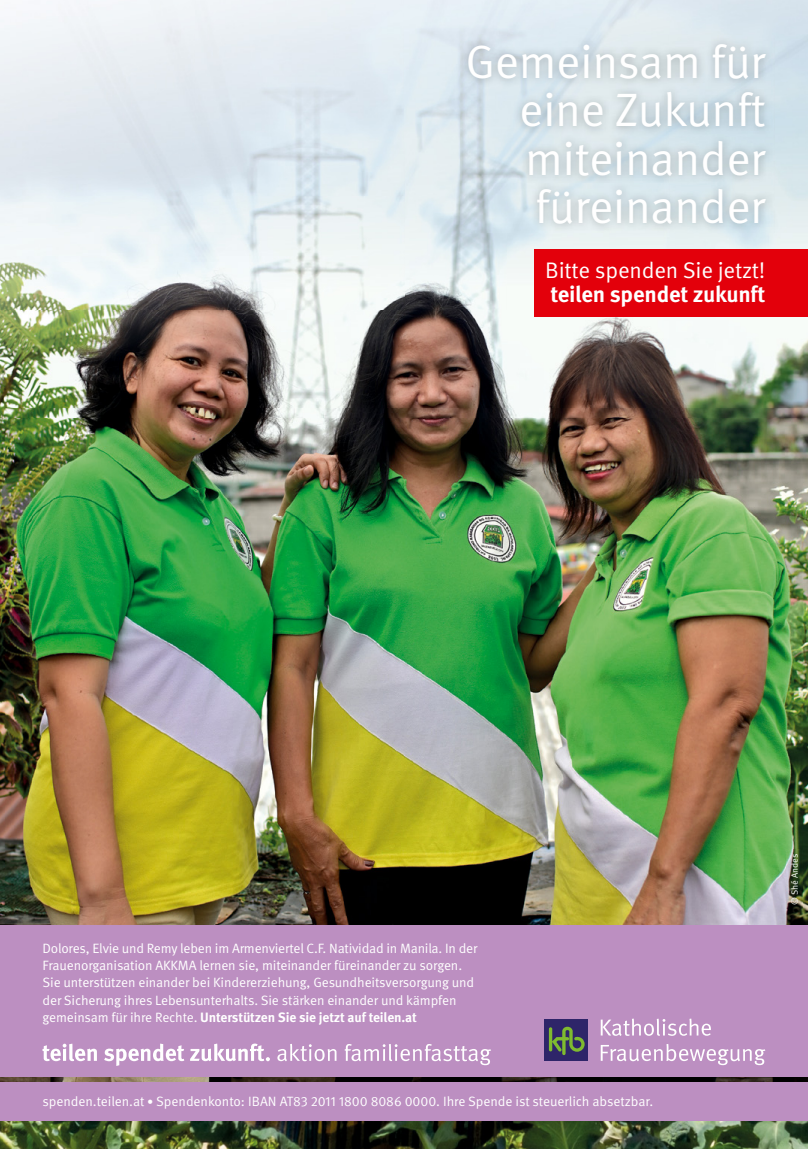
<style>
.page{position:relative;width:808px;height:1149px;background:#fff}
.page>*{position:absolute;margin:0;border:0;box-sizing:border-box;transform-origin:0 0}
.t1{font:46.8px/48.3px "Meta Pro";letter-spacing:-.01em;color:#fff;text-align:right}
.t2{font:22.5px/24px "Meta Pro";letter-spacing:-.01em;color:#fff}
.t3{font:13.5px/17.2px "Meta Pro";letter-spacing:-.01em;color:#fff}
.t4{font:9px "Meta Pro";color:#fff}
.s1{font-weight:700}
.s2{font-size:12px}
</style>
<div class="page">
<img style="left:0;top:309px;width:808px;height:773px">
<img style="left:0;top:1120px;width:808px;height:28px">
<img style="left:786px;top:849px;width:16px;height:59px">
<div style="left:0;top:925px;width:808px;height:151px;background:#bc8fc1"></div>
<div style="left:0;top:1082px;width:808px;height:38px;background:#bc8fc1"></div>
<img style="left:0;top:0;width:508px;height:309px">
<img style="left:769px;top:41px;width:39px;height:209px">
<img style="left:508px;top:232px;width:261px;height:77px">
<div style="left:535px;top:250px;width:273px;height:67px;background:#e3000b"></div>
<img style="left:460px;top:35px;width:314px;height:197px">
<svg style="left:43px;top:1043px;width:448px;height:22px"></svg>
<div style="left:544px;top:1019px;width:44px;height:41px;background:#2e2569"></div>
<svg style="left:549px;top:1026px;width:36px;height:28px"></svg>
<svg style="left:601px;top:1018px;width:110px;height:17px"></svg>
<svg style="left:601px;top:1044px;width:164px;height:20px"></svg>
<p class="t1" style="left:465px;top:39px;width:302px">Gemeinsam für eine Zukunft miteinander füreinander</p>
<p class="t2" style="left:545px;top:259px;width:222px">Bitte spenden Sie jetzt! <span class="s1">teilen spendet zukunft</span></p>
<p class="t3" style="left:43px;top:939px;width:436px">Dolores, Elvie und Remy leben im Armenviertel C.F. Natividad in Manila. In der Frauenorganisation AKKMA lernen sie, miteinander füreinander zu sorgen.<br>Sie unterstützen einander bei Kindererziehung, Gesundheitsversorgung und der Sicherung ihres Lebensunterhalts. Sie stärken einander und kämpfen gemeinsam für ihre Rechte. <span class="s1">Unterstützen Sie sie jetzt auf teilen.at</span></p>
<p class="t3" style="left:43px;top:1092px;width:612px">spenden.teilen.at <span class="s2">•</span> Spendenkonto: IBAN AT83 2011 1800 8086 0000. Ihre Spende ist steuerlich absetzbar.</p>
<p class="t4" style="left:789px;top:904px;width:53px;rotate:-90deg">© Shé Andes</p>
</div>
